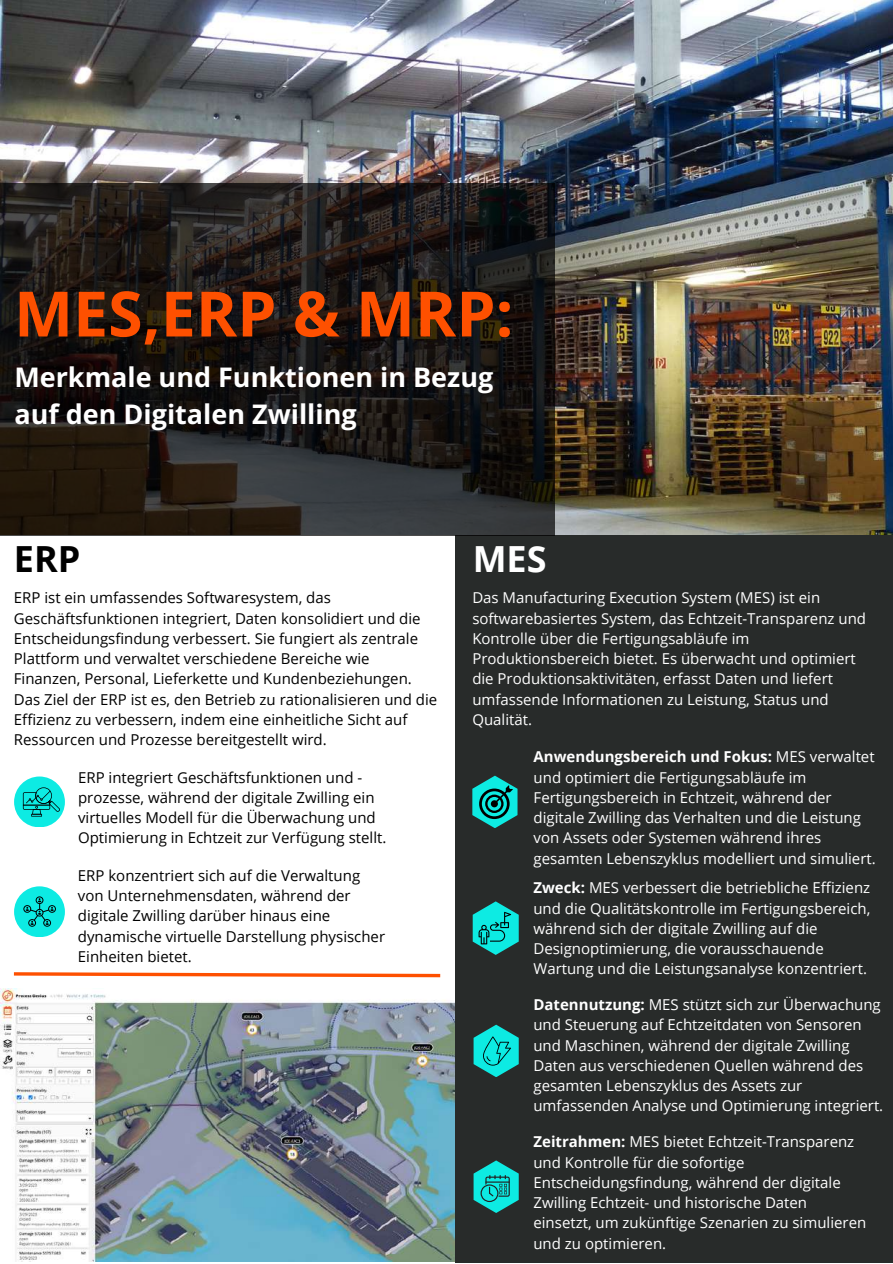
<style>
.page{position:relative;width:893px;height:1264px;background:#fff}
.page>*{position:absolute;margin:0;border:0;box-sizing:border-box;transform-origin:0 0}
.t1{font:700 62.55px "Open Sans";color:#fe5000}
.t2{font:700 36px "Open Sans";color:#000}
.t3{font:700 36px "Open Sans";color:#fff}
.t4{font:700 27px/37px "Open Sans";color:#fff}
.t5{font:15px/20.2px "Open Sans";color:#fff}
.t6{font:15px/20.2px "Open Sans";color:#000}
.s1{font-weight:700}
</style>
<div class="page">
<img style="left:0;top:988px;width:455px;height:273px">
<div style="left:455px;top:524px;width:437px;height:738px;background:#282b2a"></div>
<img style="left:0;top:0;width:892px;height:534px">
<div style="left:14px;top:776px;width:51px;height:51px;background:#0debe3;border-radius:50%"></div>
<div style="left:14px;top:886px;width:51px;height:51px;background:#0debe3;border-radius:50%"></div>
<svg style="left:0;top:183px;width:554px;height:352px"></svg>
<svg style="left:23px;top:787px;width:37px;height:29px"></svg>
<svg style="left:23px;top:896px;width:33px;height:30px"></svg>
<svg style="left:472px;top:775px;width:45px;height:53px"></svg>
<svg style="left:472px;top:901px;width:46px;height:53px"></svg>
<svg style="left:473px;top:1024px;width:45px;height:53px"></svg>
<svg style="left:473px;top:1160px;width:45px;height:52px"></svg>
<svg style="left:13px;top:972px;width:428px;height:6px"></svg>
<h1 class="t1" style="left:14px;top:270px;width:501px">MES,ERP &amp; MRP:</h1>
<h3 class="t4" style="left:14px;top:358px;width:480px">Merkmale und Funktionen in Bezug auf den Digitalen Zwilling</h3>
<h2 class="t2" style="left:14px;top:534px;width:68px">ERP</h2>
<p class="t6" style="left:14px;top:587px;width:425px">ERP ist ein umfassendes Softwaresystem, das Geschäftsfunktionen integriert, Daten konsolidiert und die Entscheidungsfindung verbessert. Sie fungiert als zentrale Plattform und verwaltet verschiedene Bereiche wie Finanzen, Personal, Lieferkette und Kundenbeziehungen.<br>Das Ziel der ERP ist es, den Betrieb zu rationalisieren und die Effizienz zu verbessern, indem eine einheitliche Sicht auf Ressourcen und Prozesse bereitgestellt wird.</p>
<p class="t6" style="left:78px;top:766px;width:310px">ERP integriert Geschäftsfunktionen und - prozesse, während der digitale Zwilling ein virtuelles Modell für die Überwachung und Optimierung in Echtzeit zur Verfügung stellt.</p>
<p class="t6" style="left:78px;top:864px;width:309px">ERP konzentriert sich auf die Verwaltung von Unternehmensdaten, während der digitale Zwilling darüber hinaus eine dynamische virtuelle Darstellung physischer Einheiten bietet.</p>
<h2 class="t3" style="left:472px;top:533px;width:75px">MES</h2>
<p class="t5" style="left:472px;top:587px;width:395px">Das Manufacturing Execution System (MES) ist ein softwarebasiertes System, das Echtzeit-Transparenz und Kontrolle über die Fertigungsabläufe im Produktionsbereich bietet. Es überwacht und optimiert die Produktionsaktivitäten, erfasst Daten und liefert umfassende Informationen zu Leistung, Status und Qualität.</p>
<p class="t5" style="left:533px;top:746px;width:343px"><span class="s1">Anwendungsbereich und Fokus:</span> MES verwaltet und optimiert die Fertigungsabläufe im Fertigungsbereich in Echtzeit, während der digitale Zwilling das Verhalten und die Leistung von Assets oder Systemen während ihres gesamten Lebenszyklus modelliert und simuliert.</p>
<p class="t5" style="left:533px;top:877px;width:338px"><span class="s1">Zweck:</span> MES verbessert die betriebliche Effizienz und die Qualitätskontrolle im Fertigungsbereich, während sich der digitale Zwilling auf die Designoptimierung, die vorausschauende Wartung und die Leistungsanalyse konzentriert.</p>
<p class="t5" style="left:533px;top:994px;width:351px"><span class="s1">Datennutzung:</span> MES stützt sich zur Überwachung und Steuerung auf Echtzeitdaten von Sensoren und Maschinen, während der digitale Zwilling Daten aus verschiedenen Quellen während des gesamten Lebenszyklus des Assets zur umfassenden Analyse und Optimierung integriert.</p>
<p class="t5" style="left:533px;top:1131px;width:334px"><span class="s1">Zeitrahmen:</span> MES bietet Echtzeit-Transparenz und Kontrolle für die sofortige Entscheidungsfindung, während der digitale Zwilling Echtzeit- und historische Daten einsetzt, um zukünftige Szenarien zu simulieren und zu optimieren.</p>
</div>
